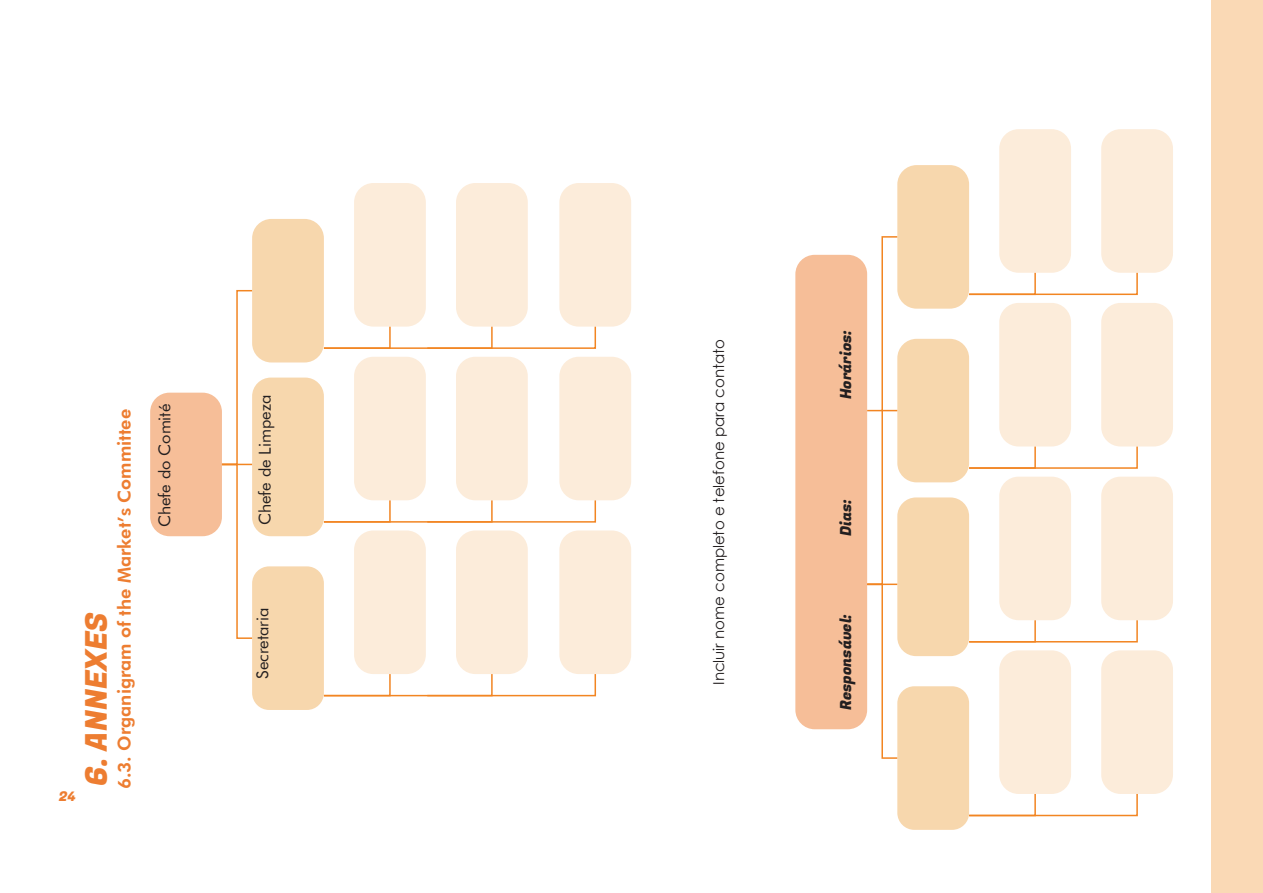
<style>
.page{position:relative;width:1263px;height:893px;background:#fff}
.page>*{position:absolute;margin:0;border:0;box-sizing:border-box;transform-origin:0 0}
.Heading_1{font:30px "Fugaz One";color:#ed7d31}
.Toc_2{font:800 18px "Futura BT";color:#ed7d31}
.t1{font:16.5px "Futura BT";color:#231f20}
.t2{font:15.3px "Fugaz One";letter-spacing:-.005em;color:#231f20}
.t3{font:15px "Century Gothic";color:#231f20}
.t4{font:13.5px "Fugaz One";color:#ed7d31}
</style>
<div class="page">
<svg style="left:220px;top:290px;width:34px;height:349px"></svg>
<div style="left:150px;top:393px;width:72px;height:143px;background:#f6be98;border-radius:19px"></div>
<div style="left:252px;top:566px;width:72px;height:144px;background:#f7d7ad;border-radius:17px"></div>
<div style="left:354px;top:530px;width:72px;height:144px;background:#fcecda;border-radius:19px"></div>
<div style="left:456px;top:530px;width:72px;height:144px;background:#fcecda;border-radius:19px"></div>
<div style="left:252px;top:378px;width:72px;height:158px;background:#f7d7ad;border-radius:19px"></div>
<div style="left:354px;top:357px;width:72px;height:143px;background:#fcecda;border-radius:19px"></div>
<div style="left:456px;top:357px;width:72px;height:143px;background:#fcecda;border-radius:19px"></div>
<div style="left:252px;top:219px;width:72px;height:143px;background:#f7d7ad;border-radius:19px"></div>
<div style="left:354px;top:183px;width:72px;height:144px;background:#fcecda;border-radius:19px"></div>
<div style="left:456px;top:183px;width:72px;height:144px;background:#fcecda;border-radius:19px"></div>
<svg style="left:322px;top:325px;width:274px;height:25px"></svg>
<svg style="left:323px;top:499px;width:274px;height:24px"></svg>
<svg style="left:323px;top:673px;width:274px;height:24px"></svg>
<div style="left:559px;top:530px;width:72px;height:144px;background:#fcecda;border-radius:19px"></div>
<div style="left:559px;top:357px;width:72px;height:143px;background:#fcecda;border-radius:19px"></div>
<div style="left:559px;top:183px;width:72px;height:144px;background:#fcecda;border-radius:19px"></div>
<svg style="left:968px;top:445px;width:170px;height:24px"></svg>
<svg style="left:968px;top:619px;width:170px;height:24px"></svg>
<svg style="left:969px;top:793px;width:169px;height:24px"></svg>
<div style="left:795px;top:255px;width:72px;height:474px;background:#f6be98;border-radius:19px"></div>
<div style="left:897px;top:686px;width:72px;height:144px;background:#f7d7ad;border-radius:17px"></div>
<div style="left:999px;top:650px;width:72px;height:144px;background:#fcecda;border-radius:19px"></div>
<div style="left:1101px;top:650px;width:72px;height:144px;background:#fcecda;border-radius:19px"></div>
<div style="left:897px;top:497px;width:72px;height:159px;background:#f7d7ad;border-radius:19px"></div>
<div style="left:999px;top:477px;width:72px;height:143px;background:#fcecda;border-radius:19px"></div>
<div style="left:1101px;top:477px;width:72px;height:143px;background:#fcecda;border-radius:19px"></div>
<div style="left:897px;top:339px;width:72px;height:143px;background:#f7d7ad;border-radius:19px"></div>
<div style="left:999px;top:303px;width:72px;height:143px;background:#fcecda;border-radius:19px"></div>
<div style="left:1101px;top:303px;width:72px;height:143px;background:#fcecda;border-radius:19px"></div>
<svg style="left:968px;top:273px;width:170px;height:23px"></svg>
<svg style="left:866px;top:236px;width:33px;height:524px"></svg>
<div style="left:897px;top:165px;width:72px;height:144px;background:#f7d7ad;border-radius:19px"></div>
<div style="left:999px;top:129px;width:72px;height:144px;background:#fcecda;border-radius:19px"></div>
<div style="left:1101px;top:129px;width:72px;height:144px;background:#fcecda;border-radius:19px"></div>
<div style="left:1212px;top:0;width:51px;height:893px;background:#fad9b5"></div>
<p class="t4" style="left:59px;top:787px;width:18px">24</p>
<p class="Heading_1" style="left:76px;top:786px;width:175px;rotate:-90deg">6. ANNEXES</p>
<p class="Toc_2" style="left:113px;top:789px;width:382px;rotate:-90deg">6.3. Organigram of the Market’s Committee</p>
<p class="t1" style="left:155px;top:527px;width:125px;rotate:-90deg">Chefe do Comité</p>
<p class="t1" style="left:255px;top:525px;width:132px;rotate:-90deg">Chefe de Limpeza</p>
<p class="t1" style="left:253px;top:679px;width:73px;rotate:-90deg">Secretaria</p>
<p class="t3" style="left:708px;top:685px;width:347px;rotate:-90deg">Incluir nome completo e telefone para contato</p>
<p class="t2" style="left:835px;top:399px;width:71px;rotate:-90deg">Horários:</p>
<p class="t2" style="left:835px;top:536px;width:38px;rotate:-90deg">Dias:</p>
<p class="t2" style="left:835px;top:710px;width:97px;rotate:-90deg">Responsável:</p>
</div>
